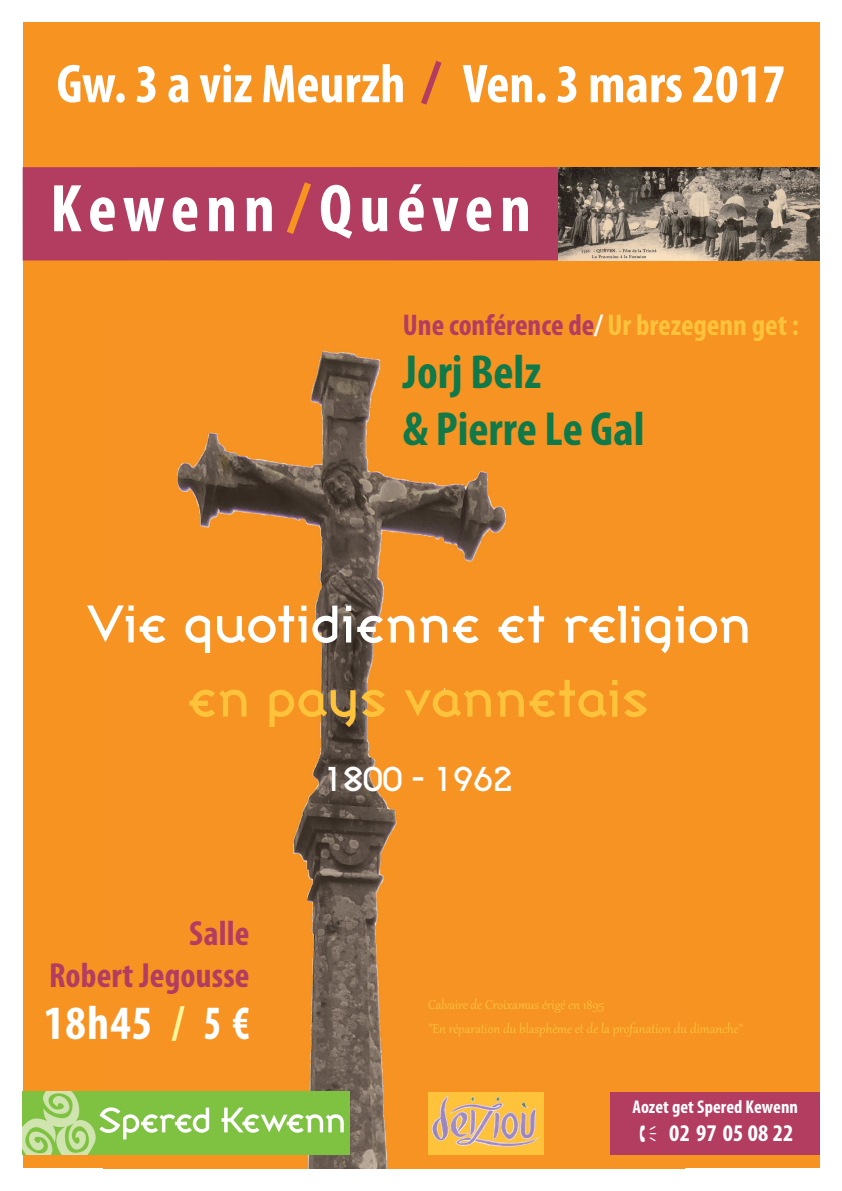
<style>
.page{position:relative;width:842px;height:1191px;background:#fff}
.page>*{position:absolute;margin:0;border:0;box-sizing:border-box;transform-origin:0 0}
.t1{font:700 condensed 68px "Myriad Pro";letter-spacing:.1em;color:#fff}
.t2{font:700 condensed 55px "Myriad Pro";color:#fff}
.t3{font:52px "Broadband ICG";letter-spacing:.03em;color:#fff}
.t4{font:52px "Broadband ICG";letter-spacing:.03em;color:#fec33b}
.t5{font:700 condensed 48px/57.6px "Myriad Pro";color:#0f7949}
.t6{font:700 condensed 48px "Myriad Pro";letter-spacing:.025em;color:#fff}
.t7{font:700 condensed 35px/42px "Myriad Pro";letter-spacing:.005em;color:#b33c61;text-align:right}
.t8{font:34px "Broadband ICG";color:#fff}
.t9{font:700 condensed 30px "Myriad Pro";color:#b33c61}
.t10{font:700 condensed 24px "Myriad Pro";letter-spacing:.01em;color:#fff}
.t11{font:700 condensed 18.5px "Myriad Pro";letter-spacing:.005em;color:#fff}
.t12{font:16px/24.5px "Gabriola";color:#fec33b}
.s1{font-family:"Broadband ICG";font-weight:400;font-stretch:normal;color:#b33c61}
.s2{font-family:"Broadband ICG";font-weight:400;font-stretch:normal;font-size:65px;color:#f79321}
.s3{color:#fff}
.s4{color:#fec33b}
.s5{font-stretch:normal;color:#fff79a}
</style>
<div class="page">
<div style="left:23px;top:23px;width:796px;height:1145px;background:#f79321"></div>
<img style="left:103px;top:351px;width:582px;height:817px">
<div style="left:23px;top:167px;width:536px;height:93px;background:#b33c61"></div>
<img style="left:23px;top:1091px;width:327px;height:63px">
<img style="left:428px;top:1092px;width:116px;height:62px">
<img style="left:559px;top:167px;width:260px;height:93px">
<div style="left:611px;top:1091px;width:209px;height:63px;background:#b33c61"></div>
<h2 class="t2" style="left:57px;top:64px;width:730px">Gw. 3 a viz Meurzh <span class="s1">/</span> Ven. 3 mars 2017</h2>
<h1 class="t1" style="left:50px;top:184px;width:482px">Kewenn<span class="s2">/</span>Quéven</h1>
<h3 class="t9" style="left:403px;top:315px;width:397px">Une conférence de<span class="s3">/</span> <span class="s4">Ur brezegenn get :</span></h3>
<h3 class="t5" style="left:403px;top:347px;width:243px">Jorj Belz<br>&amp; Pierre Le Gal</h3>
<h3 class="t3" style="left:86px;top:605px;width:666px">Vie quotidienne et religion</h3>
<h3 class="t4" style="left:188px;top:679px;width:462px">en pays vannetais</h3>
<h3 class="t8" style="left:323px;top:766px;width:191px">1800 - 1962</h3>
<h3 class="t7" style="left:49px;top:915px;width:202px">Salle<br>Robert Jegousse</h3>
<h3 class="t6" style="left:44px;top:1005px;width:207px">18h45 <span class="s5">/</span> 5 €</h3>
<p class="t12" style="left:428px;top:993px;width:316px">Calvaire de Croixamus érigé en 1895<br>"En réparation du blasphème et de la profanation du dimanche"</p>
<p class="t11" style="left:632px;top:1100px;width:167px">Aozet get Spered Kewenn</p>
<h3 class="t10" style="left:637px;top:1124px;width:158px">≈ 02 97 05 08 22</h3>
</div>
